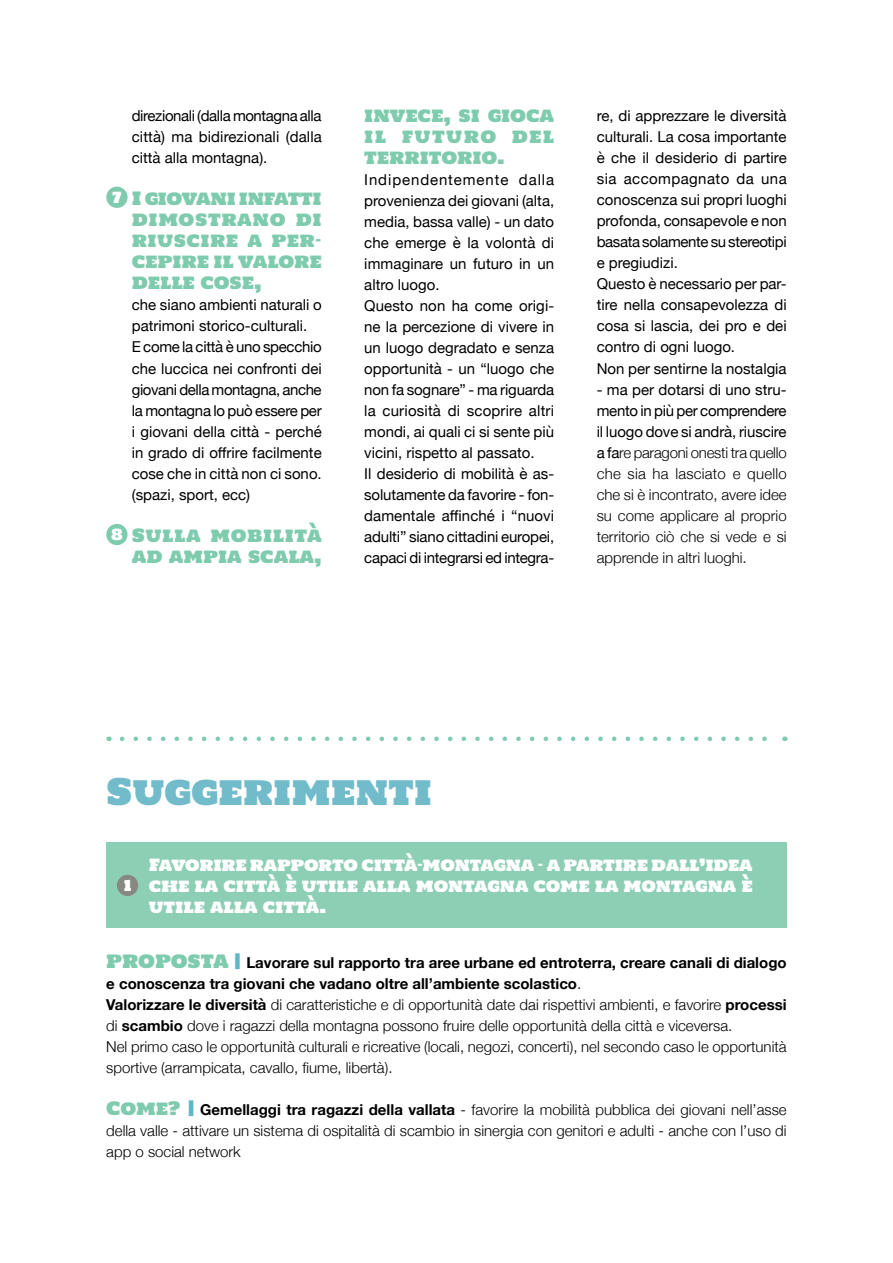
<style>
.page{position:relative;width:893px;height:1263px;background:#fff}
.page>*{position:absolute;margin:0;border:0;box-sizing:border-box;transform-origin:0 0}
.t1{font:36px "Holtwood One SC";color:#71bbca}
.t2{font:18px/21.1px "Holtwood One SC";color:#7fcbae;text-align:justify}
.t3{font:16.5px/21px "Holtwood One SC";color:#fff;text-align:justify}
.t4{font:15px/21px "Helvetica Neue";color:#000}
.t5{font:300 15px/21.1px "Helvetica Neue";color:#000;text-align:justify}
.t6{font:15px "Holtwood One SC";color:#fff}
.s1{font-size:15px;color:#fff}
.s2{font-weight:400}
.s3{font-family:"Holtwood One SC";font-weight:400;font-size:18px;color:#7fcbae}
.s4{font-family:"Holtwood One SC";font-weight:400;font-size:18px;color:#60b6c6}
.s5{font-weight:700}
</style>
<div class="page">
<div style="left:106px;top:187px;width:22px;height:21px;background:#7fcbae;border-radius:50%"></div>
<div style="left:106px;top:524px;width:22px;height:21px;background:#7fcbae;border-radius:50%"></div>
<svg style="left:122px;top:736px;width:645px;height:5px"></svg>
<div style="left:106px;top:842px;width:681px;height:85px;background:#8dcfb5"></div>
<div style="left:117px;top:875px;width:21px;height:21px;background:#888883;border-radius:50%"></div>
<p class="t4" style="left:132px;top:106px;width:191px;text-align:justify">direzionali (dalla montagna alla città) ma bidirezionali (dalla città alla montagna).</p>
<p class="t2" style="left:132px;top:188px;width:191px;text-indent:-19px"><span class="s1">7</span> I giovani infatti dimostrano di riuscire a per&shy;cepire il valore delle cose,</p>
<p class="t4" style="left:132px;top:295px;width:191px">che siano ambienti naturali o patrimoni storico-culturali.<br>E come la città è uno specchio che luccica nei confronti dei giovani della montagna, anche la montagna lo può essere per i giovani della città - perché in grado di offrire facilmente cose che in città non ci sono. (spazi, sport, ecc)</p>
<p class="t2" style="left:111px;top:525px;width:212px;text-align:right"><span class="s1">8</span> Sulla mobilità ad ampia scala,</p>
<p class="t2" style="left:364px;top:105px;width:191px">invece, si gioca il futuro del territorio.</p>
<p class="t4" style="left:364px;top:170px;width:192px">Indipendentemente dalla provenienza dei giovani (alta, media, bassa valle) - un dato che emerge è la volontà di immaginare un futuro in un altro luogo.<br>Questo non ha come origi&shy;ne la percezione di vivere in un luogo degradato e senza opportunità - un “luogo che non fa sognare” - ma riguarda la curiosità di scoprire altri mondi, ai quali ci si sente più vicini, rispetto al passato.<br>Il desiderio di mobilità è as&shy;solutamente da favorire - fon&shy;damentale affinché i “nuovi adulti” siano cittadini europei, capaci di integrarsi ed integra-</p>
<p class="t4" style="left:597px;top:106px;width:192px">re, di apprezzare le diversità culturali. La cosa importante è che il desiderio di partire sia accompagnato da una conoscenza sui propri luoghi profonda, consapevole e non basata solamente su stereotipi e pregiudizi.<br>Questo è necessario per par&shy;tire nella consapevolezza di cosa si lascia, dei pro e dei contro di ogni luogo.<br>Non per sentirne la nostalgia</p>
<p class="t5" style="left:597px;top:378px;width:192px"><span class="s2">- ma per dotarsi di uno stru&shy;mento in più per comprendere il luogo dove si andrà, riuscire a fa</span>re paragoni onesti tra quello che sia ha lasciato e quello che si è incontrato, avere idee su come applicare al proprio territorio ciò che si vede e si apprende in altri luoghi.</p>
<h1 class="t1" style="left:106px;top:772px;width:327px">Suggerimenti</h1>
<p class="t3" style="left:149px;top:855px;width:605px">Favorire rapporto città-montagna - a partire dall’idea che la città è utile alla montagna come la montagna è utile alla città.</p>
<p class="t5" style="left:106px;top:951px;width:682px;text-align:left"><span class="s3">PROPOSTA</span> <span class="s4">|</span> <span class="s5">Lavorare sul rapporto tra aree urbane ed entroterra, creare canali di dialogo e conoscenza tra giovani che vadano oltre all’ambiente scolastico</span>.<br><span class="s5">Valorizzare le diversità</span> di caratteristiche e di opportunità date dai rispettivi ambienti, e favorire <span class="s5">processi </span>di <span class="s5">scambio</span> dove i ragazzi della montagna possono fruire delle opportunità della città e viceversa.<br>Nel primo caso le opportunità culturali e ricreative (locali, negozi, concerti), nel secondo caso le opportunità sportive (arrampicata, cavallo, fiume, libertà).</p>
<p class="t5" style="left:106px;top:1098px;width:682px"><span class="s3">Come?</span> <span class="s4">|</span> <span class="s5">Gemellaggi tra ragazzi della vallata</span> - favorire la mobilità pubblica dei giovani nell’asse della valle - attivare un sistema di ospitalità di scambio in sinergia con genitori e adulti - anche con l’uso di app o social network</p>
<p class="t6" style="left:124px;top:877px;width:9px">1</p>
</div>
